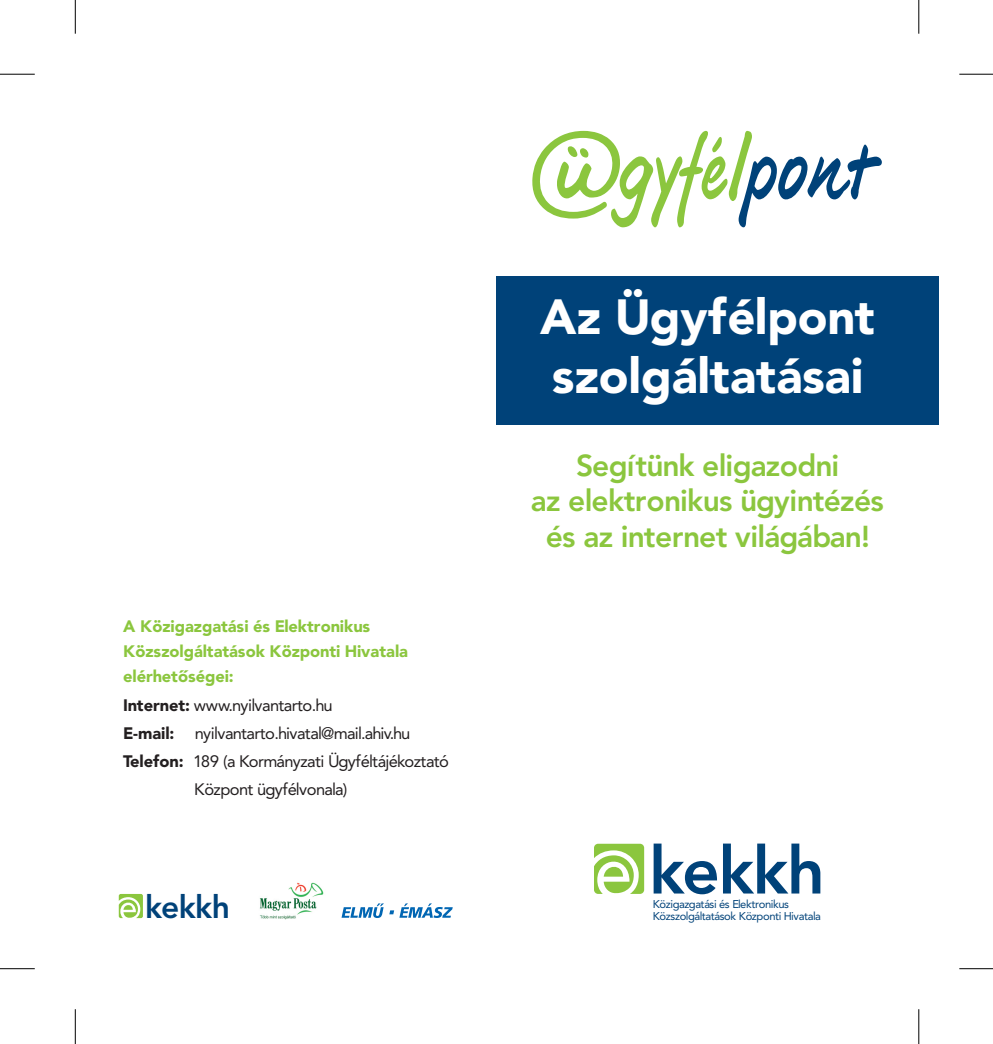
<style>
.page{position:relative;width:993px;height:1044px;background:#fff}
.page>*{position:absolute;margin:0;border:0;box-sizing:border-box;transform-origin:0 0}
.t1{font:66px "Avenir Hv PFL";color:#004279}
.t2{font:48.9px/58.3px "Avenir Blk PFL";color:#fff}
.t3{font:31.8px "Avenir Hv PFL";color:#004279}
.t4{font:30px/35.5px "Avenir Hv PFL";color:#8bc63e;text-align:center}
.t5{font:16.5px "Avenir PFL";color:#231f20}
.t6{font:16.5px/25.3px "Avenir Blk PFL";color:#8bc63e}
.t7{font:16.5px "Avenir Blk PFL";color:#231f20}
.t8{font:11.25px/12.3px "Avenir PFL";color:#004279}
.s1{font-family:"Avenir Blk PFL"}
</style>
<div class="page">
<svg style="left:532px;top:131px;width:349px;height:96px"></svg>
<svg style="left:594px;top:843px;width:50px;height:50px"></svg>
<div style="left:496px;top:276px;width:442px;height:148px;background:#004279"></div>
<svg style="left:119px;top:894px;width:24px;height:24px"></svg>
<img style="left:259px;top:882px;width:65px;height:37px">
<svg style="left:341px;top:903px;width:112px;height:15px"></svg>
<hr style="left:0;top:968px;width:35px;height:1px;background:#000">
<hr style="left:75px;top:1009px;width:1px;height:34px;background:#000">
<hr style="left:0;top:74px;width:35px;height:1px;background:#000">
<hr style="left:75px;top:0;width:1px;height:34px;background:#000">
<hr style="left:959px;top:74px;width:33px;height:1px;background:#000">
<hr style="left:918px;top:0;width:1px;height:34px;background:#000">
<hr style="left:959px;top:968px;width:33px;height:1px;background:#000">
<hr style="left:918px;top:1009px;width:1px;height:34px;background:#000">
<p class="t6" style="left:123px;top:614px;width:286px">A Közigazgatási és Elektronikus<br>Közszolgáltatások Központi Hivatala elérhetőségei:</p>
<p class="t5" style="left:123px;top:698px;width:210px"><span class="s1">Internet:</span> www.nyilvantarto.hu</p>
<p class="t7" style="left:123px;top:726px;width:52px">E-mail:</p>
<p class="t5" style="left:195px;top:726px;width:216px">nyilvantarto.hivatal@mail.ahiv.hu</p>
<p class="t5" style="left:123px;top:754px;width:326px"><span class="s1">Telefon:</span> 189 (a Kormányzati Ügyféltájékoztató</p>
<p class="t5" style="left:194px;top:782px;width:154px">Központ ügyfélvonala)</p>
<h3 class="t3" style="left:145px;top:893px;width:84px">kekkh</h3>
<h2 class="t2" style="left:540px;top:292px;width:336px">Az Ügyfélpont szolgáltatásai</h2>
<h3 class="t4" style="left:531px;top:450px;width:354px">Segítünk eligazodni<br>az elektronikus ügyintézés és az internet világában!</h3>
<h1 class="t1" style="left:649px;top:843px;width:173px">kekkh</h1>
<p class="t8" style="left:652px;top:899px;width:169px">Közigazgatási és Elektronikus<br>Közszolgáltatások Központi Hivatala</p>
</div>
